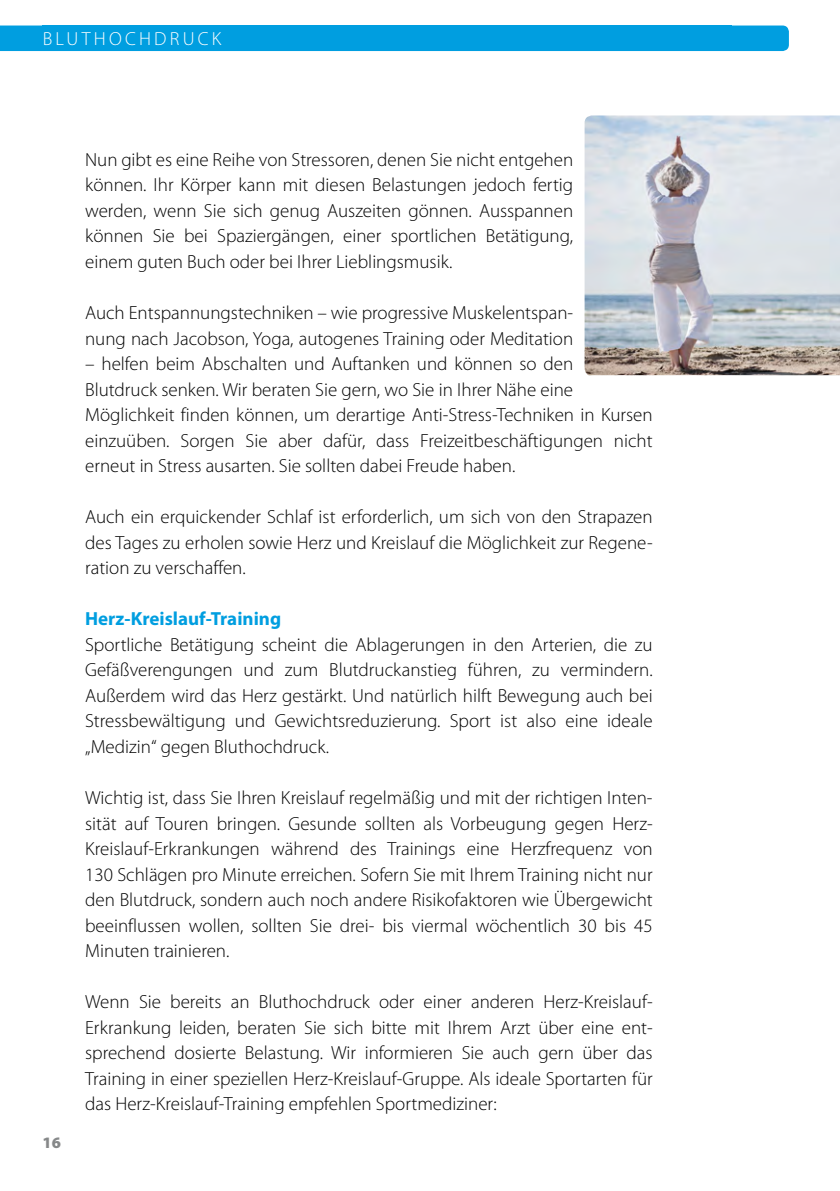
<style>
.page{position:relative;width:840px;height:1191px;background:#fff}
.page>*{position:absolute;margin:0;border:0;box-sizing:border-box;transform-origin:0 0}
.t1{font:300 19px/25.6px "Myriad Pro";color:#000;text-align:justify}
.t2{font:700 19px "Myriad Pro";color:#009ee0}
.t3{font:300 19px "Myriad Pro";letter-spacing:.17em;color:#fff}
.t4{font:900 16px "Myriad Pro";color:#868889}
</style>
<div class="page">
<div style="left:0;top:26px;width:788px;height:25px;background:#009ee0"></div>
<div style="left:43px;top:26px;width:688px;height:25px;background:#009ee0"></div>
<img style="left:584px;top:115px;width:255px;height:260px">
<p class="t3" style="left:43px;top:29px;width:180px">BLUTHOCHDRUCK</p>
<p class="t4" style="left:43px;top:1134px;width:20px">16</p>
<p class="t1" style="left:85px;top:147px;width:489px">Nun gibt es eine Reihe von Stressoren, denen Sie nicht entgehen können. Ihr Körper kann mit diesen Belastungen jedoch fertig werden, wenn Sie sich genug Auszeiten gönnen. Ausspannen können Sie bei Spaziergängen, einer sportlichen Betätigung, einem guten Buch oder bei Ihrer Lieblingsmusik.</p>
<p class="t1" style="left:85px;top:300px;width:489px">Auch Entspannungstechniken – wie progressive Muskelentspan&shy;nung nach Jacobson, Yoga, autogenes Training oder Meditation</p>
<p class="t1" style="left:85px;top:351px;width:568px;text-align:left">– helfen beim Abschalten und Auftanken und können so den<br>Blutdruck senken. Wir beraten Sie gern, wo Sie in Ihrer Nähe eine Möglichkeit finden können, um derartige Anti-Stress-Techniken in Kursen einzuüben. Sorgen Sie aber dafür, dass Freizeitbeschäftigungen nicht erneut in Stress ausarten. Sie sollten dabei Freude haben.</p>
<p class="t1" style="left:85px;top:504px;width:568px">Auch ein erquickender Schlaf ist erforderlich, um sich von den Strapazen des Tages zu erholen sowie Herz und Kreislauf die Möglichkeit zur Regene&shy;ration zu verschaffen.</p>
<p class="t2" style="left:85px;top:608px;width:197px">Herz-Kreislauf-Training</p>
<p class="t1" style="left:85px;top:632px;width:568px">Sportliche Betätigung scheint die Ablagerungen in den Arterien, die zu Gefäßverengungen und zum Blutdruckanstieg führen, zu vermindern.<br>Außerdem wird das Herz gestärkt. Und natürlich hilft Bewegung auch bei Stressbewältigung und Gewichtsreduzierung. Sport ist also eine ideale „Medizin“ gegen Bluthochdruck.</p>
<p class="t1" style="left:85px;top:785px;width:568px">Wichtig ist, dass Sie Ihren Kreislauf regelmäßig und mit der richtigen Inten&shy;sität auf Touren bringen. Gesunde sollten als Vorbeugung gegen Herz-Kreislauf-Erkrankungen während des Trainings eine Herzfrequenz von 130 Schlägen pro Minute erreichen. Sofern Sie mit Ihrem Training nicht nur den Blutdruck, sondern auch noch andere Risikofaktoren wie Übergewicht beeinflussen wollen, sollten Sie drei- bis viermal wöchentlich 30 bis 45<br>Minuten trainieren.</p>
<p class="t1" style="left:85px;top:989px;width:568px">Wenn Sie bereits an Bluthochdruck oder einer anderen Herz-Kreislauf-Erkrankung leiden, beraten Sie sich bitte mit Ihrem Arzt über eine ent&shy;sprechend dosierte Belastung. Wir informieren Sie auch gern über das Training in einer speziellen Herz-Kreislauf-Gruppe. Als ideale Sportarten für das Herz-Kreislauf-Training empfehlen Sportmediziner:</p>
</div>
